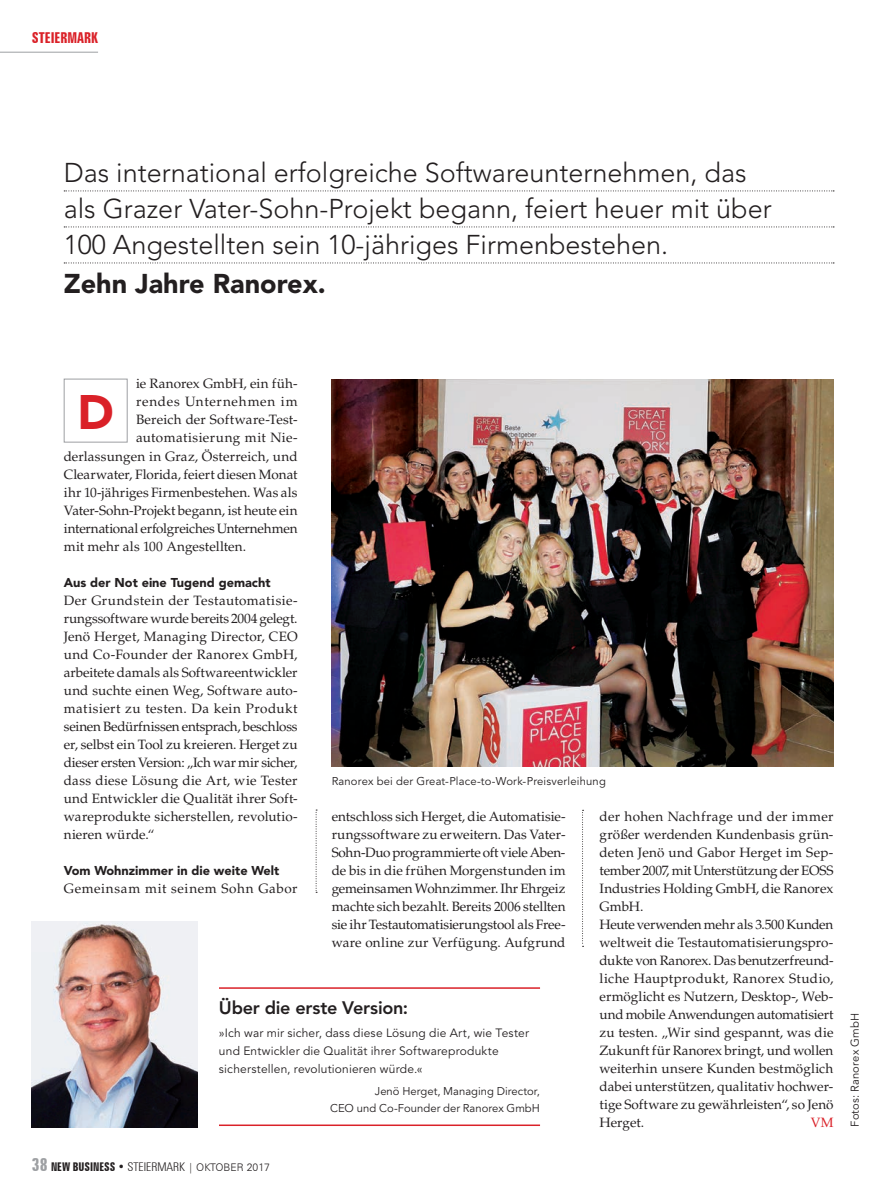
<style>
.page{position:relative;width:893px;height:1191px;background:#fff}
.page>*{position:absolute;margin:0;border:0;box-sizing:border-box;transform-origin:0 0}
.t1{font:900 48px "Avenir LT Std";color:#da2128}
.t2{font:300 27px/36px "Avenir LT Std";color:#231f20}
.t3{font:900 27px "Avenir LT Std";color:#231f20}
.t4{font:800 18px "Avenir LT Std";letter-spacing:-.01em;color:#231f20}
.t5{font:700 extra-condensed 15px "Zurich BT";color:#da2128}
.t6{font:13.5px/18px "Palatino LT Std";letter-spacing:.005em;color:#231f20;text-align:justify}
.t7{font:13.5px "Palatino LT Std";letter-spacing:-.02em;color:#231f20}
.t8{font:13.5px "Palatino LT Std";letter-spacing:.04em;color:#231f20}
.t9{font:13.5px "Palatino LT Std";letter-spacing:.025em;color:#231f20}
.t10{font:13.5px "Palatino LT Std";letter-spacing:.055em;color:#231f20}
.t11{font:13.5px "Palatino LT Std";color:#da2128}
.t12{font:900 12.75px "Avenir LT Std";color:#231f20}
.t13{font:12px/18px "Avenir LT Std";letter-spacing:.015em;color:#231f20}
.t14{font:700 extra-condensed 12px "Zurich BT";color:#231f20}
.t15{font:11.25px/16.5px "Avenir LT Std";letter-spacing:.005em;color:#231f20;text-align:right}
.s1{font-size:18px;color:#9d9fa2}
.s2{font-weight:300;font-stretch:condensed}
.s3{font-weight:300;font-stretch:normal;font-size:10.5px}
</style>
<div class="page">
<hr style="left:0;top:52px;width:98px;height:1px;background:#9d9fa2">
<svg style="left:64px;top:190px;width:770px;height:1px"></svg>
<svg style="left:64px;top:226px;width:770px;height:1px"></svg>
<svg style="left:64px;top:262px;width:770px;height:1px"></svg>
<div style="left:64px;top:379px;width:64px;height:63px;border:1px solid #9d9fa2"></div>
<img style="left:332px;top:379px;width:501px;height:387px">
<svg style="left:582px;top:810px;width:2px;height:137px"></svg>
<svg style="left:316px;top:809px;width:1px;height:84px"></svg>
<hr style="left:219px;top:987px;width:321px;height:1px;background:#da2128">
<hr style="left:219px;top:1124px;width:321px;height:2px;background:#da2128">
<img style="left:32px;top:922px;width:166px;height:205px">
<p class="t5" style="left:32px;top:29px;width:68px">STEIERMARK</p>
<h2 class="t2" style="left:64px;top:155px;width:709px">Das international erfolgreiche Softwareunternehmen, das als Grazer Vater-Sohn-Projekt begann, feiert heuer mit über<br>100 Angestellten sein 10-jähriges Firmenbestehen.</h2>
<h2 class="t3" style="left:64px;top:267px;width:263px">Zehn Jahre Ranorex.</h2>
<p class="t6" style="left:136px;top:375px;width:163px">ie Ranorex GmbH, ein füh-</p>
<p class="t10" style="left:136px;top:394px;width:163px">rendes Unternehmen im</p>
<p class="t6" style="left:136px;top:411px;width:163px">Bereich der Software-Test-</p>
<p class="t9" style="left:136px;top:430px;width:163px">automatisierung mit Nie-</p>
<p class="t6" style="left:64px;top:447px;width:235px">derlassungen in Graz, Österreich, und</p>
<p class="t6" style="left:64px;top:465px;width:235px">Clearwater, Florida, feiert diesen Monat</p>
<p class="t6" style="left:64px;top:483px;width:235px">ihr 10-jähriges Firmenbestehen. Was als</p>
<p class="t6" style="left:64px;top:501px;width:235px">Vater-Sohn-Projekt begann, ist heute ein</p>
<p class="t7" style="left:64px;top:520px;width:235px">international erfolgreiches Unternehmen</p>
<p class="t6" style="left:64px;top:537px;width:184px">mit mehr als 100 Angestellten.</p>
<p class="t12" style="left:64px;top:574px;width:208px">Aus der Not eine Tugend gemacht</p>
<p class="t6" style="left:64px;top:591px;width:235px">Der Grundstein der Testautomatisie&shy;rungssoftware wurde bereits 2004 gelegt.<br>Jenö Herget, Managing Director, CEO und Co-Founder der Ranorex GmbH, arbeitete damals als Softwareentwickler und suchte einen Weg, Software auto&shy;matisiert zu testen. Da kein Produkt seinen Bedürfnissen entsprach, beschloss er, selbst ein Tool zu kreieren. Herget zu dieser ersten Version: „Ich war mir sicher, dass diese Lösung die Art, wie Tester und Entwickler die Qualität ihrer Soft&shy;wareprodukte sicherstellen, revolutio&shy;nieren würde.“</p>
<p class="t12" style="left:64px;top:862px;width:217px">Vom Wohnzimmer in die weite Welt</p>
<p class="t8" style="left:64px;top:880px;width:235px">Gemeinsam mit seinem Sohn Gabor</p>
<h1 class="t1" style="left:77px;top:383px;width:38px">D</h1>
<p class="t15" style="left:332px;top:773px;width:276px">Ranorex bei der Great-Place-to-Work-Preisverleihung</p>
<p class="t6" style="left:332px;top:807px;width:235px">entschloss sich Herget, die Automatisie&shy;rungssoftware zu erweitern. Das Vater-Sohn-Duo programmierte oft viele Aben&shy;de bis in die frühen Morgenstunden im gemeinsamen Wohnzimmer. Ihr Ehrgeiz machte sich bezahlt. Bereits 2006 stellten sie ihr Testautomatisierungstool als Free&shy;ware online zur Verfügung. Aufgrund</p>
<p class="t6" style="left:600px;top:807px;width:235px;text-align:left">der hohen Nachfrage und der immer größer werdenden Kundenbasis grün&shy;deten Jenö und Gabor Herget im Sep&shy;tember 2007, mit Unterstützung der EOSS Industries Holding GmbH, die Ranorex GmbH.<br>Heute verwenden mehr als 3.500 Kunden weltweit die Testautomatisierungspro&shy;dukte von Ranorex. Das benutzerfreund&shy;liche Hauptprodukt, Ranorex Studio, ermöglicht es Nutzern, Desktop-, Web&shy;und mobile Anwendungen automatisiert zu testen. „Wir sind gespannt, was die Zukunft für Ranorex bringt, und wollen weiterhin unsere Kunden bestmöglich dabei unterstützen, qualitativ hochwer&shy;tige Software zu gewährleisten“, so Jenö Herget.</p>
<h3 class="t4" style="left:219px;top:997px;width:191px">Über die erste Version:</h3>
<p class="t13" style="left:219px;top:1024px;width:311px">»Ich war mir sicher, dass diese Lösung die Art, wie Tester und Entwickler die Qualität ihrer Softwareprodukte sicherstellen, revolutionieren würde.«</p>
<p class="t15" style="left:330px;top:1083px;width:211px">Jenö Herget, Managing Director,<br>CEO und Co-Founder der Ranorex GmbH</p>
<p class="t11" style="left:811px;top:1114px;width:24px">VM</p>
<p class="t14" style="left:32px;top:1159px;width:240px"><span class="s1">38</span> NEW BUSINESS • <span class="s2">STEIERMARK</span> <span class="s3">| OKTOBER 2017</span></p>
<p class="t15" style="left:847px;top:1126px;width:115px;rotate:-90deg">Fotos: Ranorex GmbH</p>
</div>
